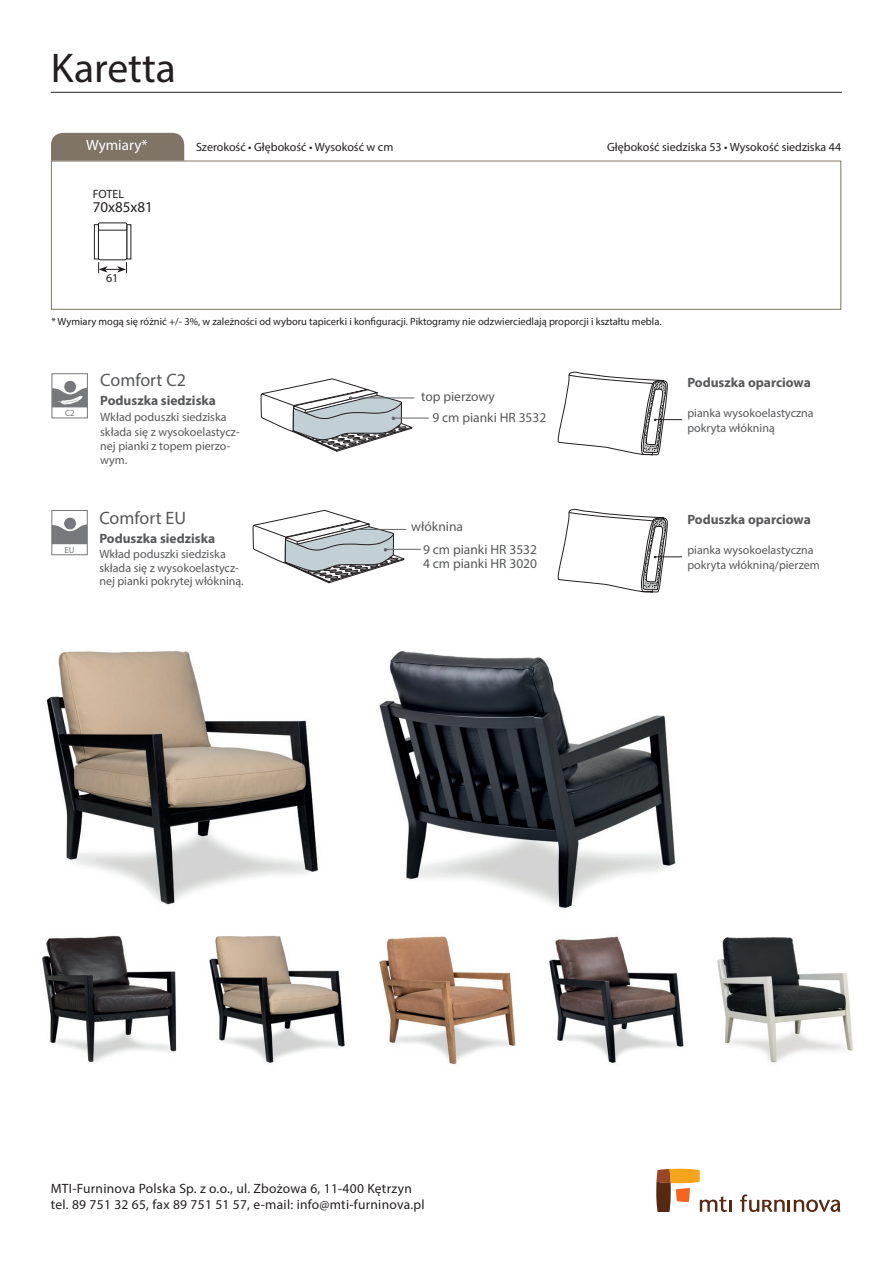
<style>
.page{position:relative;width:893px;height:1263px;background:#fff}
.page>*{position:absolute;margin:0;border:0;box-sizing:border-box;transform-origin:0 0}
.t1{font:41.7px "Myriad Pro";color:#231f20}
.t2{font:18px "Myriad Pro";color:#57585a}
.t3{font:15px "Myriad Pro";color:#fff}
.t4{font:15px "Myriad Pro";color:#231f20}
.t5{font:13.5px/16.2px "Myriad Pro";letter-spacing:.02em;color:#231f20}
.t6{font:700 13.5px "Myriad Pro";color:#57585a}
.t7{font:13.5px/21px "Myriad Pro";color:#57585a}
.t8{font:12px/14.4px "Myriad Pro";color:#57585a}
.t9{font:12px "Myriad Pro";color:#231f20}
.t10{font:10.5px "Myriad Pro";color:#231f20}
.t11{font:9px "Myriad Pro";color:#76787b}
</style>
<div class="page">
<hr style="left:51px;top:92px;width:791px;height:1px;background:#231f20">
<div style="left:51px;top:133px;width:133px;height:28px;background:#807466"></div>
<svg style="left:656px;top:1169px;width:76px;height:43px"></svg>
<svg style="left:740px;top:1194px;width:100px;height:18px"></svg>
<div style="left:51px;top:161px;width:790px;height:149px;border:1px solid #807466"></div>
<svg style="left:98px;top:262px;width:29px;height:11px"></svg>
<div style="left:94px;top:224px;width:5px;height:35px;border:1px solid #231f20"></div>
<div style="left:98px;top:225px;width:29px;height:35px;border:1px solid #231f20;border-radius:2px"></div>
<div style="left:98px;top:223px;width:29px;height:7px;background:#fff;border-radius:2px"></div>
<div style="left:98px;top:223px;width:29px;height:7px;border:1px solid #231f20;border-radius:2px"></div>
<div style="left:52px;top:373px;width:36px;height:45px;border:1px solid #76787b"></div>
<svg style="left:52px;top:380px;width:35px;height:27px"></svg>
<hr style="left:393px;top:418px;width:36px;height:1px;background:#636366">
<hr style="left:351px;top:397px;width:63px;height:1px;background:#636366">
<div style="left:51px;top:510px;width:37px;height:45px;border:1px solid #76787b"></div>
<svg style="left:52px;top:517px;width:35px;height:27px"></svg>
<hr style="left:385px;top:549px;width:36px;height:1px;background:#636366">
<svg style="left:253px;top:378px;width:160px;height:206px"></svg>
<svg style="left:557px;top:371px;width:125px;height:85px"></svg>
<svg style="left:557px;top:509px;width:125px;height:84px"></svg>
<img style="left:46px;top:650px;width:273px;height:255px">
<img style="left:379px;top:651px;width:297px;height:258px">
<img style="left:379px;top:936px;width:137px;height:129px">
<img style="left:209px;top:935px;width:136px;height:128px">
<img style="left:549px;top:936px;width:135px;height:127px">
<img style="left:717px;top:937px;width:136px;height:126px">
<img style="left:42px;top:935px;width:135px;height:128px">
<h1 class="t1" style="left:51px;top:43px;width:127px">Karetta</h1>
<p class="t3" style="left:86px;top:136px;width:63px">Wymiary*</p>
<p class="t9" style="left:196px;top:140px;width:199px">Szerokość • Głębokość • Wysokość w cm</p>
<p class="t9" style="left:607px;top:140px;width:235px">Głębokość siedziska 53 • Wysokość siedziska 44</p>
<p class="t9" style="left:93px;top:187px;width:33px">FOTEL</p>
<p class="t4" style="left:93px;top:198px;width:62px">70x85x81</p>
<p class="t9" style="left:106px;top:271px;width:14px">61</p>
<p class="t10" style="left:51px;top:315px;width:612px">* Wymiary mogą się różnić +/- 3%, w zależności od wyboru tapicerki i konfiguracji. Piktogramy nie odzwierciedlają proporcji i kształtu mebla.</p>
<p class="t11" style="left:65px;top:407px;width:11px">C2</p>
<p class="t11" style="left:64px;top:544px;width:12px">EU</p>
<h2 class="t2" style="left:100px;top:369px;width:87px">Comfort C2</h2>
<p class="t6" style="left:100px;top:392px;width:117px">Poduszka siedziska</p>
<p class="t8" style="left:100px;top:410px;width:141px">Wkład poduszki siedziska składa się z wysokoelastycz&shy;nej pianki z topem pierzo&shy;wym.</p>
<h2 class="t2" style="left:99px;top:507px;width:88px">Comfort EU</h2>
<p class="t6" style="left:99px;top:530px;width:117px">Poduszka siedziska</p>
<p class="t8" style="left:99px;top:547px;width:146px;line-height:13.5px">Wkład poduszki siedziska składa się z wysokoelastycz&shy;nej pianki pokrytej włókniną.</p>
<p class="t7" style="left:432px;top:386px;width:116px;text-indent:-11px">top pierzowy<br>9 cm pianki HR 3532</p>
<p class="t7" style="left:423px;top:514px;width:116px;line-height:23.7px;text-indent:-12px">włóknina<br>9 cm pianki HR 3532</p>
<p class="t7" style="left:423px;top:552px;width:116px">4 cm pianki HR 3020</p>
<p class="t6" style="left:687px;top:374px;width:125px">Poduszka oparciowa</p>
<p class="t8" style="left:687px;top:405px;width:128px;line-height:15px">pianka wysokoelastyczna pokryta włókniną</p>
<p class="t6" style="left:687px;top:511px;width:125px">Poduszka oparciowa</p>
<p class="t8" style="left:687px;top:543px;width:134px;line-height:15px">pianka wysokoelastyczna pokryta włókniną/pierzem</p>
<p class="t5" style="left:51px;top:1180px;width:375px">MTI-Furninova Polska Sp. z o.o., ul. Zbożowa 6, 11-400 Kętrzyn tel. 89 751 32 65, fax 89 751 51 57, e-mail: info@mti-furninova.pl</p>
</div>
